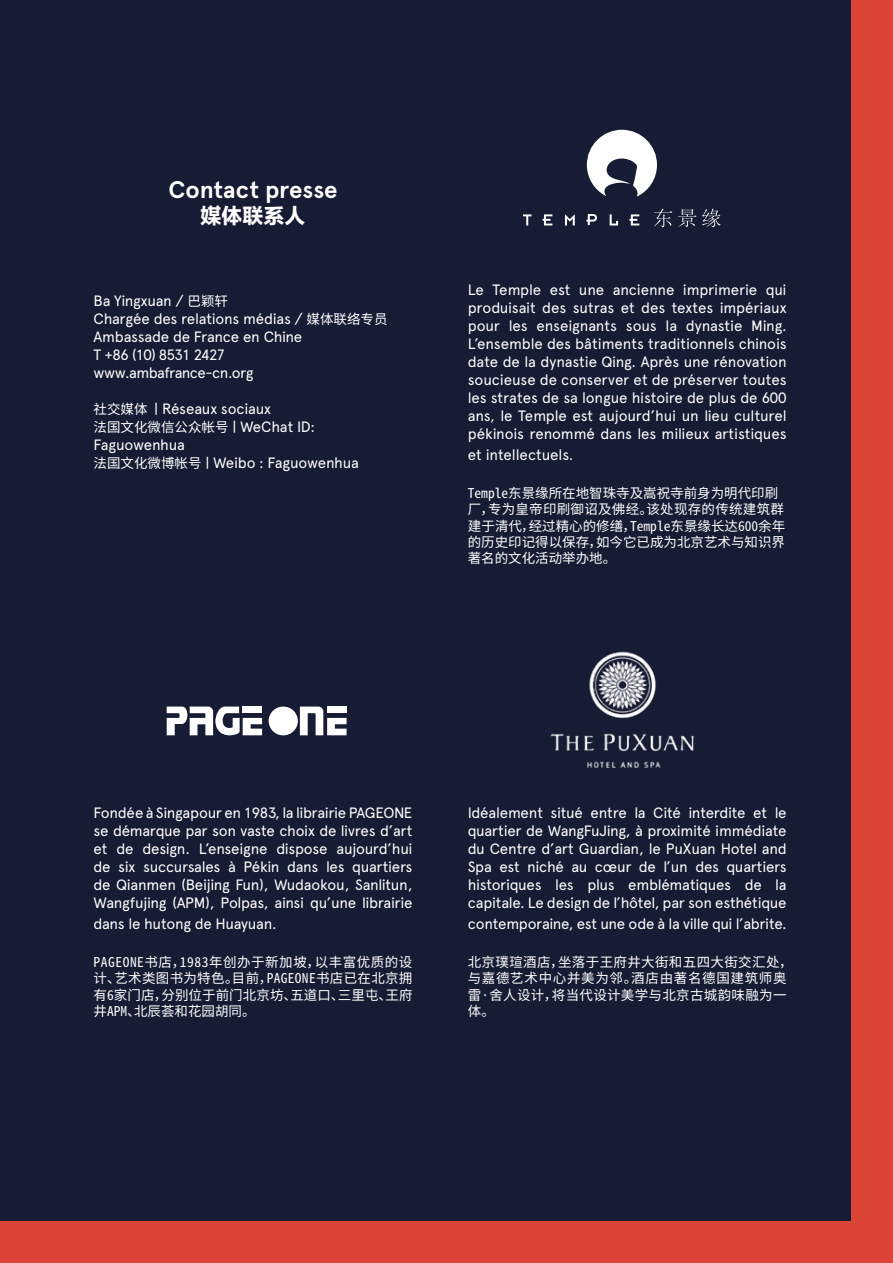
<style>
.page{position:relative;width:893px;height:1263px;background:#db4537}
.page>*{position:absolute;margin:0;border:0;box-sizing:border-box;transform-origin:0 0}
.t1{font:700 24px "Apercu Pro";color:#fff}
.t2{font:21px "FZLTDHJW GB1 0";color:#fff}
.t3{font:15px/18px "Apercu Pro";letter-spacing:-.02em;color:#fff;text-align:justify}
.t4{font:13.5px/16.2px "Source Han Sans HWSC";letter-spacing:.005em;color:#fff}
.t5{font:13.5px/16.2px "Source Han Sans HWSC";letter-spacing:.025em;color:#fff}
.s1{font-family:"Source Han Sans HWSC";font-size:13.5px}
.s2{font-family:"Apercu Pro";font-size:15px}
</style>
<div class="page">
<div style="left:0;top:0;width:850px;height:1220px;background:#161c33"></div>
<svg style="left:587px;top:130px;width:70px;height:67px"></svg>
<svg style="left:654px;top:209px;width:18px;height:18px"></svg>
<svg style="left:678px;top:209px;width:18px;height:18px"></svg>
<svg style="left:702px;top:209px;width:19px;height:18px"></svg>
<svg style="left:610px;top:214px;width:8px;height:11px"></svg>
<svg style="left:543px;top:214px;width:9px;height:11px"></svg>
<svg style="left:523px;top:214px;width:8px;height:11px"></svg>
<svg style="left:565px;top:214px;width:10px;height:11px"></svg>
<svg style="left:629px;top:214px;width:10px;height:11px"></svg>
<svg style="left:586px;top:214px;width:11px;height:11px"></svg>
<div style="left:269px;top:706px;width:29px;height:29px;background:#fff;border-radius:50%"></div>
<svg style="left:300px;top:706px;width:47px;height:29px"></svg>
<svg style="left:167px;top:706px;width:95px;height:29px"></svg>
<img style="left:550px;top:651px;width:144px;height:117px">
<h1 class="t1" style="left:168px;top:171px;width:171px">Contact presse</h1>
<h2 class="t2" style="left:200px;top:204px;width:106px">媒体联系人</h2>
<p class="t3" style="left:94px;top:291px;width:295px;text-align:left">Ba Yingxuan / <span class="s1">巴颖轩<br></span>Chargée des relations médias / <span class="s1">媒体联络专员<br></span>Ambassade de France en Chine<br>T +86 (10) 8531 2427 www.ambafrance-cn.org</p>
<p class="t3" style="left:94px;top:399px;width:179px"><span class="s1">社交媒体</span> | Réseaux sociaux</p>
<p class="t4" style="left:94px;top:419px;width:223px">法国文化微信公众帐号 <span class="s2">| WeChat ID:</span></p>
<p class="t3" style="left:94px;top:435px;width:267px">Faguowenhua<br><span class="s1">法国文化微博帐号</span> | Weibo : Faguowenhua</p>
<p class="t3" style="left:468px;top:279px;width:320px">Le Temple est une ancienne imprimerie qui produisait des sutras et des textes impériaux pour les enseignants sous la dynastie Ming.<br>L’ensemble des bâtiments traditionnels chinois date de la dynastie Qing. Après une rénovation soucieuse de conserver et de préserver toutes les strates de sa longue histoire de plus de 600 ans, le Temple est aujourd’hui un lieu culturel pékinois renommé dans les milieux artistiques</p>
<p class="t3" style="left:468px;top:445px;width:107px">et intellectuels.</p>
<p class="t4" style="left:468px;top:485px;width:319px">Temple东景缘所在地智珠寺及嵩祝寺前身为明代印刷厂，专为皇帝印刷御诏及佛经。该处现存的传统建筑群建于清代，经过精心的修缮，Temple东景缘长达600余年的历史印记得以保存，如今它已成为北京艺术与知识界著名的文化活动举办地。</p>
<p class="t3" style="left:94px;top:803px;width:320px">Fondée à Singapour en 1983, la librairie PAGEONE se démarque par son vaste choix de livres d’art et de design. L’enseigne dispose aujourd’hui de six succursales à Pékin dans les quartiers de Qianmen (Beijing Fun), Wudaokou, Sanlitun, Wangfujing (APM), Polpas, ainsi qu’une librairie</p>
<p class="t3" style="left:94px;top:914px;width:185px">dans le hutong de Huayuan.</p>
<p class="t4" style="left:94px;top:954px;width:320px;text-align:justify">PAGEONE书店，1983年创办于新加坡，以丰富优质的设计、艺术类图书为特色。目前，PAGEONE书店已在北京拥有6家门店，分别位于前门北京坊、五道口、三里屯、王府井APM、北辰荟和花园胡同。</p>
<p class="t3" style="left:468px;top:803px;width:320px">Idéalement situé entre la Cité interdite et le quartier de WangFuJing, à proximité immédiate du Centre d’art Guardian, le PuXuan Hotel and Spa est niché au cœur de l’un des quartiers historiques les plus emblématiques de la capitale. Le design de l’hôtel, par son esthétique</p>
<p class="t3" style="left:468px;top:914px;width:320px">contemporaine, est une ode à la ville qui l’abrite.</p>
<p class="t5" style="left:468px;top:954px;width:326px">北京璞瑄酒店，坐落于王府井大街和五四大街交汇处，与嘉德艺术中心并美为邻。酒店由著名德国建筑师奥雷·舍人设计，将当代设计美学与北京古城韵味融为一体。</p>
</div>
